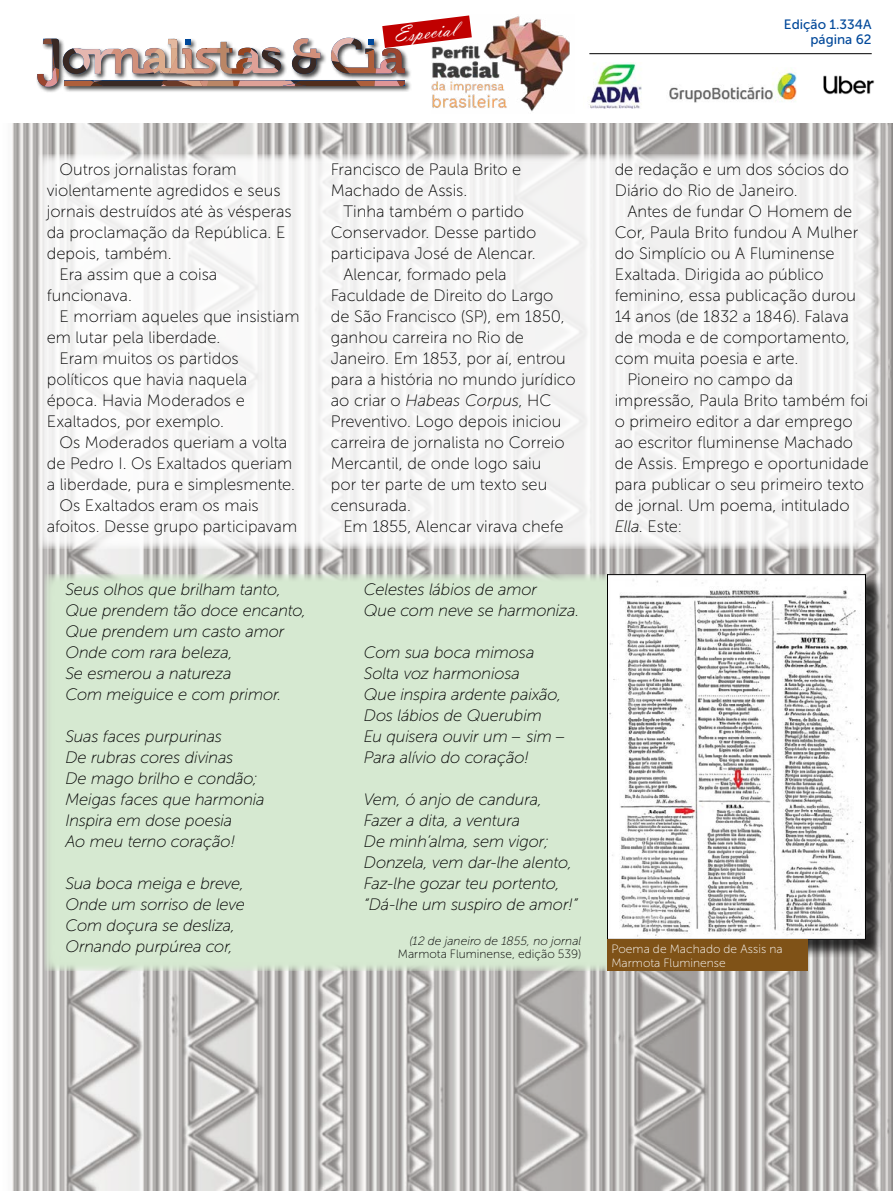
<style>
.page{position:relative;width:893px;height:1191px;background:#fff}
.page>*{position:absolute;margin:0;border:0;box-sizing:border-box;transform-origin:0 0}
.t1{font:22.5px "Vladimir Script";color:#fff}
.t2{font:16.5px/21px "Museo Sans 100";color:#000}
.t3{font:italic 16.5px/21px "Museo Sans 100";letter-spacing:-.01em;color:#000}
.t4{font:13.5px "Museo Sans 500";color:#00489a}
.t5{font:12px/13.5px "Museo Sans 100";letter-spacing:.005em;color:#fff}
.t6{font:12px "Museo Sans 100";letter-spacing:.005em;color:#000}
.t7{font:italic 12px "Museo Sans 100";color:#000}
.s1{font-style:normal}
.s2{font-style:italic}
</style>
<div class="page">
<img style="left:12px;top:123px;width:881px;height:1068px">
<div style="left:36px;top:36px;width:376px;height:57px;background:#000;opacity:.75"></div>
<img style="left:823px;top:75px;width:52px;height:20px">
<img style="left:589px;top:62px;width:53px;height:47px">
<img style="left:669px;top:69px;width:128px;height:34px">
<img style="left:432px;top:16px;width:138px;height:96px">
<svg style="left:37px;top:15px;width:435px;height:72px"></svg>
<hr style="left:589px;top:53px;width:283px;height:1px;background:#000">
<div style="left:38px;top:154px;width:839px;height:395px;background:#f3f3f2"></div>
<div style="left:44px;top:574px;width:584px;height:397px;background:#d6e9d1"></div>
<div style="left:609px;top:576px;width:276px;height:382px;background:#000;opacity:.75"></div>
<img style="left:609px;top:576px;width:255px;height:361px">
<div style="left:607px;top:574px;width:259px;height:365px;border:1px solid #000"></div>
<div style="left:607px;top:939px;width:201px;height:31px;background:#7f5217"></div>
<h1 class="t1" style="left:392px;top:22px;width:64px;rotate:-7deg">Especial</h1>
<p class="t4" style="left:784px;top:17px;width:89px">Edição 1.334A</p>
<p class="t4" style="left:810px;top:32px;width:63px">página 62</p>
<p class="t2" style="left:60px;top:159px;width:179px">Outros jornalistas foram</p>
<p class="t2" style="left:47px;top:180px;width:235px">violentamente agredidos e seus</p>
<p class="t2" style="left:47px;top:201px;width:246px">jornais destruídos até às vésperas</p>
<p class="t2" style="left:47px;top:222px;width:240px">da proclamação da República. E</p>
<p class="t2" style="left:47px;top:243px;width:126px">depois, também.</p>
<p class="t2" style="left:60px;top:264px;width:159px">Era assim que a coisa</p>
<p class="t2" style="left:47px;top:285px;width:87px">funcionava.</p>
<p class="t2" style="left:60px;top:306px;width:242px">E morriam aqueles que insistiam</p>
<p class="t2" style="left:47px;top:327px;width:175px">em lutar pela liberdade.</p>
<p class="t2" style="left:60px;top:348px;width:181px">Eram muitos os partidos</p>
<p class="t2" style="left:47px;top:369px;width:202px">políticos que havia naquela</p>
<p class="t2" style="left:47px;top:390px;width:200px">época. Havia Moderados e</p>
<p class="t2" style="left:47px;top:411px;width:179px">Exaltados, por exemplo.</p>
<p class="t2" style="left:60px;top:432px;width:229px">Os Moderados queriam a volta</p>
<p class="t2" style="left:47px;top:453px;width:247px">de Pedro I. Os Exaltados queriam</p>
<p class="t2" style="left:47px;top:474px;width:250px">a liberdade, pura e simplesmente.</p>
<p class="t2" style="left:60px;top:495px;width:201px">Os Exaltados eram os mais</p>
<p class="t2" style="left:47px;top:516px;width:252px">afoitos. Desse grupo participavam</p>
<p class="t3" style="left:65px;top:579px;width:242px">Seus olhos que brilham tanto,<br>Que prendem tão doce encanto,<br>Que prendem um casto amor<br>Onde com rara beleza,<br>Se esmerou a natureza<br>Com meiguice e com primor.</p>
<p class="t3" style="left:65px;top:726px;width:201px">Suas faces purpurinas<br>De rubras cores divinas<br>De mago brilho e condão;<br>Meigas faces que harmonia<br>Inspira em dose poesia<br>Ao meu terno coração!</p>
<p class="t3" style="left:65px;top:873px;width:181px">Sua boca meiga e breve,<br>Onde um sorriso de leve<br>Com doçura se desliza,<br>Ornando purpúrea cor,</p>
<p class="t2" style="left:331px;top:159px;width:192px">Francisco de Paula Brito e<br>Machado de Assis.</p>
<p class="t2" style="left:343px;top:201px;width:182px">Tinha também o partido</p>
<p class="t2" style="left:331px;top:222px;width:207px">Conservador. Desse partido</p>
<p class="t2" style="left:331px;top:243px;width:207px">participava José de Alencar.</p>
<p class="t2" style="left:343px;top:264px;width:165px">Alencar, formado pela</p>
<p class="t2" style="left:331px;top:285px;width:224px">Faculdade de Direito do Largo</p>
<p class="t2" style="left:331px;top:306px;width:236px">de São Francisco (SP), em 1850,</p>
<p class="t2" style="left:331px;top:327px;width:195px">ganhou carreira no Rio de</p>
<p class="t2" style="left:331px;top:348px;width:237px">Janeiro. Em 1853, por aí, entrou</p>
<p class="t2" style="left:331px;top:369px;width:247px">para a história no mundo jurídico</p>
<p class="t3" style="left:331px;top:390px;width:222px"><span class="s1">ao criar o</span> Habeas Corpus<span class="s1">, HC</span></p>
<p class="t2" style="left:331px;top:411px;width:232px">Preventivo. Logo depois iniciou</p>
<p class="t2" style="left:331px;top:432px;width:235px">carreira de jornalista no Correio</p>
<p class="t2" style="left:331px;top:453px;width:212px">Mercantil, de onde logo saiu</p>
<p class="t2" style="left:331px;top:474px;width:218px">por ter parte de um texto seu</p>
<p class="t2" style="left:331px;top:495px;width:82px">censurada.</p>
<p class="t2" style="left:343px;top:516px;width:222px">Em 1855, Alencar virava chefe</p>
<p class="t2" style="left:615px;top:159px;width:236px">de redação e um dos sócios do<br>Diário do Rio de Janeiro.</p>
<p class="t2" style="left:627px;top:201px;width:226px">Antes de fundar O Homem de</p>
<p class="t2" style="left:615px;top:222px;width:245px">Cor, Paula Brito fundou A Mulher</p>
<p class="t2" style="left:615px;top:243px;width:222px">do Simplício ou A Fluminense</p>
<p class="t2" style="left:615px;top:264px;width:210px">Exaltada. Dirigida ao público</p>
<p class="t2" style="left:615px;top:285px;width:243px">feminino, essa publicação durou</p>
<p class="t2" style="left:615px;top:306px;width:236px">14 anos (de 1832 a 1846). Falava</p>
<p class="t2" style="left:615px;top:327px;width:236px">de moda e de comportamento,</p>
<p class="t2" style="left:615px;top:348px;width:185px">com muita poesia e arte.</p>
<p class="t2" style="left:627px;top:369px;width:167px">Pioneiro no campo da</p>
<p class="t2" style="left:615px;top:390px;width:255px">impressão, Paula Brito também foi</p>
<p class="t2" style="left:615px;top:411px;width:240px">o primeiro editor a dar emprego</p>
<p class="t2" style="left:615px;top:432px;width:240px">ao escritor fluminense Machado</p>
<p class="t2" style="left:615px;top:453px;width:256px">de Assis. Emprego e oportunidade</p>
<p class="t2" style="left:615px;top:474px;width:251px">para publicar o seu primeiro texto</p>
<p class="t2" style="left:615px;top:495px;width:236px">de jornal. Um poema, intitulado</p>
<p class="t2" style="left:615px;top:516px;width:69px"><span class="s2">Ella</span>. Este:</p>
<p class="t3" style="left:364px;top:579px;width:217px">Celestes lábios de amor<br>Que com neve se harmoniza.</p>
<p class="t3" style="left:364px;top:642px;width:204px">Com sua boca mimosa<br>Solta voz harmoniosa<br>Que inspira ardente paixão,<br>Dos lábios de Querubim<br>Eu quisera ouvir um − sim −<br>Para alívio do coração!</p>
<p class="t3" style="left:364px;top:789px;width:216px">Vem, ó anjo de candura,<br>Fazer a dita, a ventura<br>De minh’alma, sem vigor;<br>Donzela, vem dar-lhe alento,<br>Faz-lhe gozar teu portento, “Dá-lhe um suspiro de amor!”</p>
<p class="t7" style="left:409px;top:934px;width:173px">(12 de janeiro de 1855, no jornal</p>
<p class="t6" style="left:398px;top:947px;width:185px">Marmota Fluminense, edição 539)</p>
<p class="t5" style="left:611px;top:942px;width:173px">Poema de Machado de Assis na<br>Marmota Fluminense</p>
</div>
